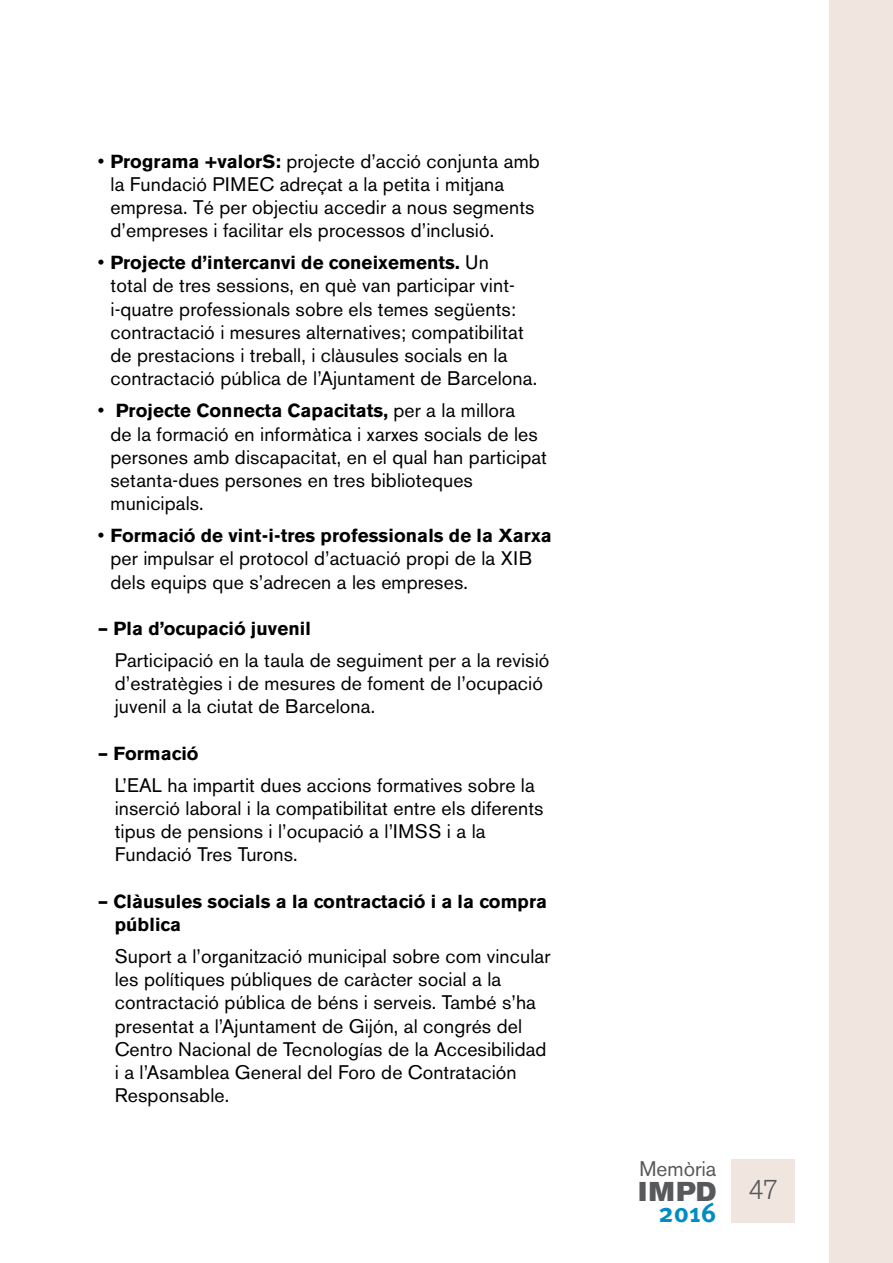
<style>
.page{position:relative;width:893px;height:1263px;background:#fff}
.page>*{position:absolute;margin:0;border:0;box-sizing:border-box;transform-origin:0 0}
.t1{font:27px "Akzidenz Grotesk BE Super";color:#58595b}
.t2{font:700 27px "Meta Pro";color:#008ec2}
.t3{font:300 27px "Akzidenz Grotesk BE";color:#58595b}
.t4{font:21px "Akzidenz Grotesk BE";color:#58595b}
.t5{font:19.5px/23.2px "Akzidenz Grotesk BE";letter-spacing:.005em;color:#000}
.H7{font:700 18.75px/23.2px "Akzidenz Grotesk BE";letter-spacing:.005em;color:#000}
.s1{font-weight:700;font-size:18.75px}
.s2{font-weight:400;font-size:19.5px}
</style>
<div class="page">
<div style="left:829px;top:0;width:64px;height:1263px;background:#f1e5df"></div>
<div style="left:731px;top:1160px;width:64px;height:63px;background:#f1e5df"></div>
<p class="t5" style="left:111px;top:149px;width:431px;text-indent:-13px">• <span class="s1">Programa +valorS:</span> projecte d’acció conjunta amb la Fundació PIMEC adreçat a la petita i mitjana empresa. Té per objectiu accedir a nous segments d’empreses i facilitar els processos d’inclusió.</p>
<p class="H7" style="left:98px;top:251px;width:393px"><span class="s2">•</span> Projecte d’intercanvi de coneixements. <span class="s2">Un</span></p>
<p class="t5" style="left:111px;top:274px;width:428px">total de tres sessions, en què van participar vint&shy;i-quatre professionals sobre els temes següents: contractació i mesures alternatives; compatibilitat de prestacions i treball, i clàusules socials en la contractació pública de l’Ajuntament de Barcelona.</p>
<p class="H7" style="left:98px;top:399px;width:419px"><span class="s2">•</span> Projecte Connecta Capacitats, <span class="s2">per a la millora</span></p>
<p class="t5" style="left:111px;top:422px;width:438px">de la formació en informàtica i xarxes socials de les persones amb discapacitat, en el qual han participat setanta-dues persones en tres biblioteques municipals.</p>
<p class="H7" style="left:98px;top:524px;width:455px"><span class="s2">•</span> Formació de vint-i-tres professionals de la Xarxa</p>
<p class="t5" style="left:111px;top:547px;width:423px">per impulsar el protocol d’actuació propi de la XIB dels equips que s’adrecen a les empreses.</p>
<p class="H7" style="left:98px;top:617px;width:215px">– Pla d’ocupació juvenil</p>
<p class="t5" style="left:115px;top:648px;width:436px">Participació en la taula de seguiment per a la revisió d’estratègies i de mesures de foment de l’ocupació juvenil a la ciutat de Barcelona.</p>
<p class="H7" style="left:98px;top:742px;width:102px">– Formació</p>
<p class="t5" style="left:115px;top:773px;width:430px">L’EAL ha impartit dues accions formatives sobre la inserció laboral i la compatibilitat entre els diferents tipus de pensions i l’ocupació a l’IMSS i a la Fundació Tres Turons.</p>
<p class="H7" style="left:115px;top:890px;width:434px;text-indent:-17px">– Clàusules socials a la contractació i a la compra pública</p>
<p class="t5" style="left:115px;top:944px;width:437px">Suport a l’organització municipal sobre com vincular les polítiques públiques de caràcter social a la contractació pública de béns i serveis. També s’ha presentat a l’Ajuntament de Gijón, al congrés del Centro Nacional de Tecnologías de la Accesibilidad i a l’Asamblea General del Foro de Contratación Responsable.</p>
<p class="t4" style="left:639px;top:1156px;width:79px">Memòria</p>
<h1 class="t1" style="left:639px;top:1176px;width:79px">IMPD</h1>
<h1 class="t2" style="left:659px;top:1195px;width:59px">2016</h1>
<h1 class="t3" style="left:748px;top:1175px;width:32px">47</h1>
</div>
